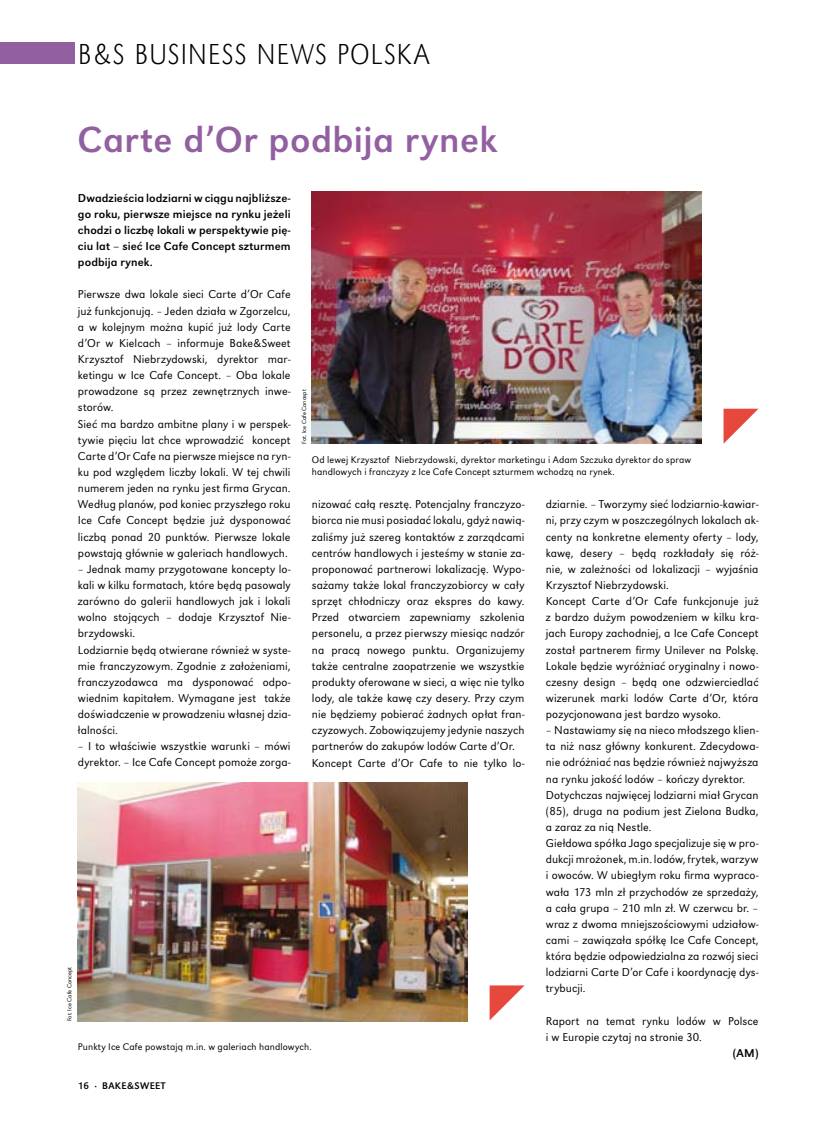
<style>
.page{position:relative;width:833px;height:1134px;background:#fff}
.page>*{position:absolute;margin:0;border:0;box-sizing:border-box;transform-origin:0 0}
.t1{font:37.5px "URW Grotesk TCE";letter-spacing:.015em;color:#9260a0}
.t2{font:30px "URW Grotesk TCE Ext Lig Ext Nar";letter-spacing:.05em;color:#000}
.t3{font:300 11.88px/16.1px "URW Grotesk TCE";letter-spacing:.005em;color:#000}
.t4{font:11.88px/16.1px "URW Grotesk TCE";letter-spacing:.01em;color:#000;text-align:justify}
.t5{font:300 10px/12px "URW Grotesk TCE";letter-spacing:.015em;color:#000}
.t6{font:10px "URW Grotesk TCE";letter-spacing:.03em;color:#000}
.t7{font:300 6.25px "URW Grotesk TCE";color:#000}
</style>
<div class="page">
<div style="left:0;top:42px;width:74px;height:22px;background:#9260a0"></div>
<img style="left:78px;top:783px;width:389px;height:238px">
<img style="left:312px;top:192px;width:390px;height:252px">
<svg style="left:723px;top:409px;width:35px;height:35px"></svg>
<svg style="left:489px;top:985px;width:35px;height:35px"></svg>
<h2 class="t2" style="left:78px;top:36px;width:345px">B&amp;S BUSINESS NEWS POLSKA</h2>
<h1 class="t1" style="left:78px;top:118px;width:422px">Carte d’Or podbija rynek</h1>
<p class="t4" style="left:78px;top:190px;width:214px">Dwadzieścia lodziarni w ciągu najbliższe&shy;go roku, pierwsze miejsce na rynku jeżeli chodzi o liczbę lokali w perspektywie pię&shy;ciu lat – sieć I ce Cafe Concept szturmem podbija rynek.</p>
<p class="t3" style="left:78px;top:286px;width:214px">Pierwsze dwa lokale sieci Carte d’Or Cafe już funkcjonują. – Jeden działa w Zgorzelcu, a w kolejnym można kupić już lody Carte d’Or w Kielcach – informuje Bake&amp;Sweet Krzysztof Niebrzydowski, dyrektor mar&shy;ketingu w Ice Cafe Concept. – Oba lokale prowadzone są przez zewnętrznych inwe&shy;storów.<br>Sieć ma bardzo ambitne plany i w perspek&shy;tywie pięciu lat chce wprowadzić koncept Carte d’Or Cafe na pierwsze miejsce na ryn&shy;ku pod względem liczby lokali. W tej chwili numerem jeden na rynku jest firma Grycan.<br>Według planów, pod koniec przyszłego roku Ice Cafe Concept będzie już dysponować liczbą ponad 20 punktów. Pierwsze lokale powstają głównie w galeriach handlowych.</p>
<p class="t3" style="left:78px;top:561px;width:214px">– Jednak mamy przygotowane koncepty lo&shy;kali w kilku formatach, które będą pasowaly zarówno do galerii handlowych jak i lokali wolno stojących – dodaje Krzysztof Nie&shy;brzydowski.<br>Lodziarnie będą otwierane również w syste&shy;mie franczyzowym. Zgodnie z założeniami, franczyzodawca ma dysponować odpo&shy;wiednim kapitałem. Wymagane jest także doświadczenie w prowadzeniu własnej dzia&shy;łalności.</p>
<p class="t3" style="left:78px;top:738px;width:214px">– I to właściwie wszystkie warunki – mówi dyrektor. – Ice Cafe Concept pomoże zorga-</p>
<p class="t7" style="left:300px;top:444px;width:56px;rotate:-90deg">Fot. Ice Cafe Concept</p>
<p class="t5" style="left:312px;top:454px;width:381px">Od lewej Krzysztof Niebrzydowski, dyrektor marketingu i Adam Szczuka dyrektor do spraw handlowych i franczyzy z Ice Cafe Concept szturmem wchodzą na rynek.</p>
<p class="t3" style="left:312px;top:496px;width:214px">nizować całą resztę. Potencjalny franczyzo&shy;biorca nie musi posiadać lokalu, gdyż nawią&shy;zaliśmy już szereg kontaktów z zarządcami centrów handlowych i jesteśmy w stanie za&shy;proponować partnerowi lokalizację. Wypo&shy;sażamy także lokal franczyzobiorcy w cały sprzęt chłodniczy oraz ekspres do kawy.<br>Przed otwarciem zapewniamy szkolenia personelu, a przez pierwszy miesiąc nadzór na pracą nowego punktu. Organizujemy także centralne zaopatrzenie we wszystkie produkty oferowane w sieci, a więc nie tylko lody, ale także kawę czy desery. Przy czym nie będziemy pobierać żadnych opłat fran&shy;czyzowych. Zobowiązujemy jedynie naszych partnerów do zakupów lodów Carte d’Or.<br>Koncept Carte d’Or Cafe to nie tylko lo-</p>
<p class="t3" style="left:546px;top:496px;width:214px">dziarnie. – Tworzymy sieć lodziarnio-kawiar&shy;ni, przy czym w poszczególnych lokalach ak&shy;centy na konkretne elementy oferty – lody, kawę, desery – będą rozkładały się róż&shy;nie, w zależności od lokalizacji – wyjaśnia Krzysztof Niebrzydowski.<br>Koncept Carte d’Or Cafe funkcjonuje już z bardzo dużym powodzeniem w kilku kra&shy;jach Europy zachodniej, a Ice Cafe Concept został partnerem firmy Unilever na Polskę.<br>Lokale będzie wyróżniać oryginalny i nowo&shy;czesny design – będą one odzwierciedlać wizerunek marki lodów Carte d’Or, która pozycjonowana jest bardzo wysoko.</p>
<p class="t3" style="left:546px;top:722px;width:214px">– Nastawiamy się na nieco młodszego klien&shy;ta niż nasz główny konkurent. Zdecydowa&shy;nie odróżniać nas będzie również najwyższa na rynku jakość lodów – kończy dyrektor.<br>Dotychczas najwięcej lodziarni miał Grycan (85), druga na podium jest Zielona Budka, a zaraz za nią Nestle.<br>Giełdowa spółka Jago specjalizuje się w pro&shy;dukcji mrożonek, m.in. lodów, frytek, warzyw i owoców. W ubiegłym roku firma wypraco&shy;wała 173 mln zł przychodów ze sprzedaży, a cała grupa – 210 mln zł. W czerwcu br. – wraz z dwoma mniejszościowymi udziałow&shy;cami – zawiązała spółkę Ice Cafe Concept, która będzie odpowiedzialna za rozwój sieci lodziarni Carte D’or Cafe i koordynację dys&shy;trybucji.</p>
<p class="t3" style="left:546px;top:1013px;width:214px">Raport na temat rynku lodów w Polsce i w Europie czytaj na stronie 30.</p>
<p class="t4" style="left:733px;top:1045px;width:27px">(AM)</p>
<p class="t7" style="left:66px;top:1021px;width:56px;rotate:-90deg">Fot. Ice Cafe Concept</p>
<p class="t5" style="left:78px;top:1041px;width:235px">Punkty Ice Cafe powstają m.in. w galeriach handlowych.</p>
<p class="t6" style="left:78px;top:1080px;width:38px">16 · BAKE</p>
<p class="t6" style="left:127px;top:1080px;width:40px">&amp;SWEET</p>
</div>
